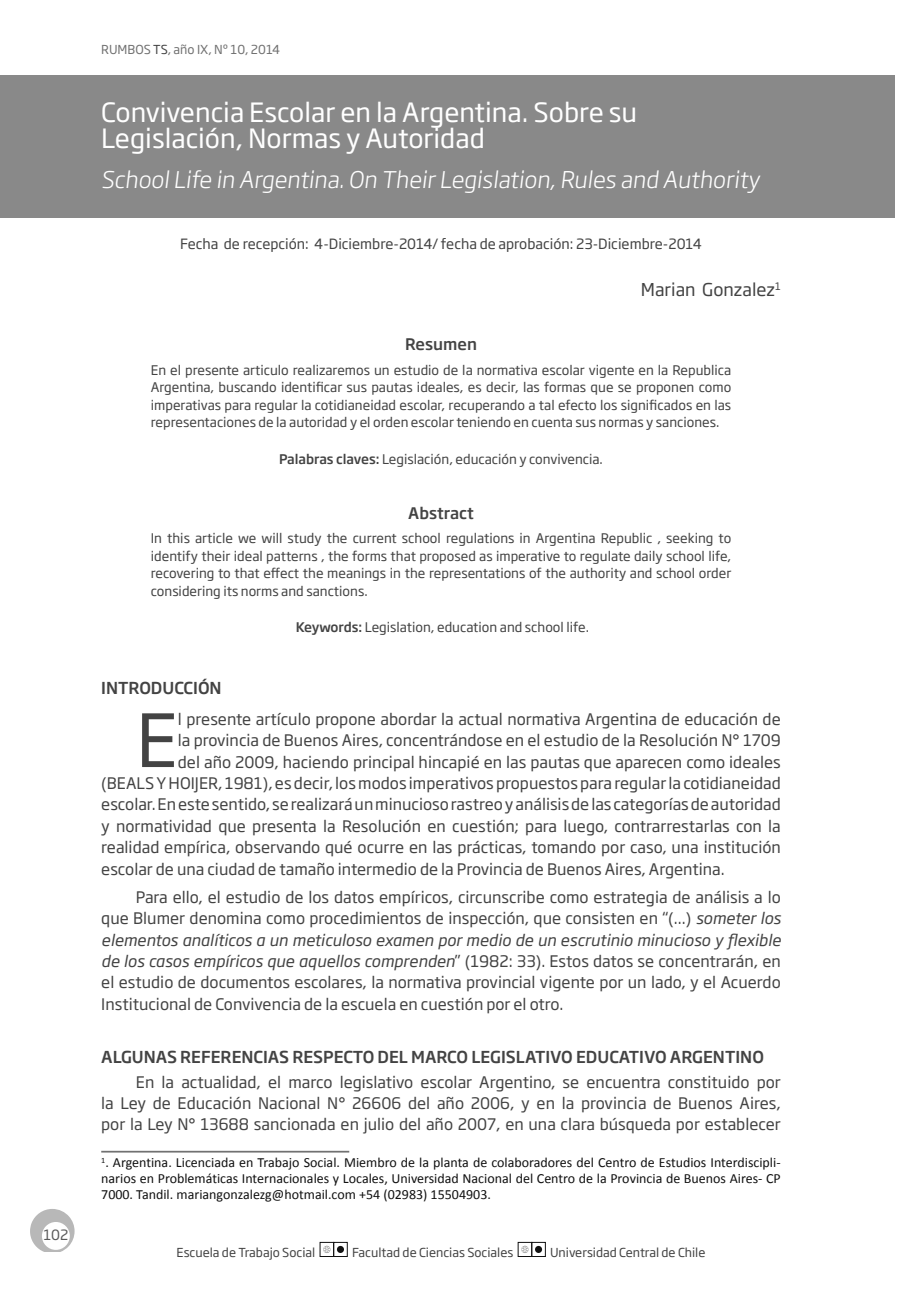
<style>
.page{position:relative;width:897px;height:1294px;background:#fff}
.page>*{position:absolute;margin:0;border:0;box-sizing:border-box;transform-origin:0 0}
.t1{font:72.27px "Soho Gothic Pro";color:#434343}
.t2{font:26.25px/26.2px "Soho Gothic Pro";color:#fff}
.t3{font:300 22.75px "Soho Gothic Pro";color:#fff}
.t4{font:17.5px "Soho Gothic Pro";color:#434343}
.t5{font:500 16.28px "Soho Gothic Pro";color:#434343}
.t6{font:15.75px/21.3px "Soho Gothic Pro";color:#434343;text-align:justify}
.t7{font:500 15.75px "Soho Gothic Pro";color:#434343}
.t8{font:14px/15.8px "Calibri";color:#111;text-align:justify}
.t9{font:14px "Soho Gothic Pro";color:#434343}
.t10{font:14px "Soho Gothic Pro";color:#5a5a5a}
.t11{font:13.12px/17.5px "Soho Gothic Pro";color:#434343;text-align:justify}
.t12{font:12.25px "Soho Gothic Pro";color:#434343}
.t13{font:12.25px "Soho Gothic Pro";color:#717171}
.s1{color:#434343}
.s2{font-weight:500}
.s3{font-style:italic}
</style>
<div class="page">
<div style="left:320px;top:1242px;width:14px;height:14px;border:1px solid #111"></div>
<svg style="left:323px;top:1246px;width:7px;height:7px"></svg>
<div style="left:337px;top:1246px;width:7px;height:7px;background:#111;border-radius:50%"></div>
<div style="left:518px;top:1242px;width:14px;height:14px;border:1px solid #111"></div>
<svg style="left:521px;top:1246px;width:8px;height:7px"></svg>
<div style="left:535px;top:1246px;width:7px;height:7px;background:#111;border-radius:50%"></div>
<svg style="left:30px;top:1209px;width:45px;height:43px"></svg>
<div style="left:0;top:75px;width:895px;height:143px;background:#898989"></div>
<hr style="left:101px;top:1151px;width:248px;height:1px;background:#717171">
<p class="t10" style="left:43px;top:1229px;width:27px">102</p>
<p class="t13" style="left:101px;top:45px;width:181px">RUMBOS <span class="s1">TS</span>, año IX, Nº 10, 2014</p>
<h2 class="t2" style="left:101px;top:101px;width:537px">Convivencia Escolar en la Argentina. Sobre su<br>Legislación, Normas y Autoridad</h2>
<h3 class="t3" style="left:101px;top:170px;width:660px">School Life in Argentina. On Their Legislation, Rules and Authority</h3>
<p class="t9" style="left:180px;top:238px;width:523px">Fecha de recepción: 4-Diciembre-2014/ fecha de aprobación: 23-Diciembre-2014</p>
<p class="t4" style="left:641px;top:283px;width:142px">Marian Gonzalez<sup>1</sup></p>
<p class="t7" style="left:405px;top:338px;width:73px">Resumen</p>
<p class="t11" style="left:151px;top:362px;width:582px">En el presente articulo realizaremos un estudio de la normativa escolar vigente en la Republica Argentina, buscando identificar sus pautas ideales, es decir, las formas que se proponen como imperativas para regular la cotidianeidad escolar, recuperando a tal efecto los significados en las representaciones de la autoridad y el orden escolar teniendo en cuenta sus normas y sanciones.</p>
<p class="t11" style="left:279px;top:452px;width:325px"><span class="s2">Palabras claves:</span> Legislación, educación y convivencia.</p>
<p class="t7" style="left:408px;top:506px;width:67px">Abstract</p>
<p class="t11" style="left:151px;top:530px;width:582px">In this article we will study the current school regulations in Argentina Republic , seeking to identify their ideal patterns , the forms that proposed as imperative to regulate daily school life, recovering to that effect the meanings in the representations of the authority and school order considering its norms and sanctions.</p>
<p class="t11" style="left:296px;top:620px;width:295px"><span class="s2">Keywords:</span> Legislation, education and school life.</p>
<p class="t5" style="left:101px;top:681px;width:122px">INTRODUCCIÓN</p>
<h1 class="t1" style="left:136px;top:711px;width:43px">E</h1>
<p class="t6" style="left:178px;top:710px;width:604px">l presente artículo propone abordar la actual normativa Argentina de educación de</p>
<p class="t6" style="left:178px;top:731px;width:604px">la provincia de Buenos Aires, concentrándose en el estudio de la Resolución N° 1709</p>
<p class="t6" style="left:178px;top:752px;width:604px">del año 2009, haciendo principal hincapié en las pautas que aparecen como ideales</p>
<p class="t6" style="left:101px;top:774px;width:681px">(BEALS Y HOIJER, 1981), es decir, los modos imperativos propuestos para regular la cotidianeidad</p>
<p class="t6" style="left:101px;top:795px;width:681px">escolar. En este sentido, se realizará un minucioso rastreo y análisis de las categorías de autoridad</p>
<p class="t6" style="left:101px;top:817px;width:681px">y normatividad que presenta la Resolución en cuestión; para luego, contrarrestarlas con la</p>
<p class="t6" style="left:101px;top:838px;width:681px">realidad empírica, observando qué ocurre en las prácticas, tomando por caso, una institución</p>
<p class="t6" style="left:101px;top:859px;width:625px">escolar de una ciudad de tamaño intermedio de la Provincia de Buenos Aires, Argentina.</p>
<p class="t6" style="left:101px;top:888px;width:681px;text-indent:35px">Para ello, el estudio de los datos empíricos, circunscribe como estrategia de análisis a lo que Blumer denomina como procedimientos de inspección, que consisten en “(...) <span class="s3">someter los elementos analíticos a un meticuloso examen por medio de un escrutinio minucioso y flexible de los casos empíricos que aquellos comprenden</span>” (1982: 33). Estos datos se concentrarán, en el estudio de documentos escolares, la normativa provincial vigente por un lado, y el Acuerdo Institucional de Convivencia de la escuela en cuestión por el otro.</p>
<p class="t5" style="left:101px;top:1050px;width:664px">ALGUNAS REFERENCIAS RESPECTO DEL MARCO LEGISLATIVO EDUCATIVO ARGENTINO</p>
<p class="t6" style="left:101px;top:1072px;width:681px;text-indent:35px">En la actualidad, el marco legislativo escolar Argentino, se encuentra constituido por la Ley de Educación Nacional N° 26606 del año 2006, y en la provincia de Buenos Aires, por la Ley N° 13688 sancionada en julio del año 2007, en una clara búsqueda por establecer</p>
<p class="t8" style="left:101px;top:1156px;width:681px"><sup>1</sup>. Argentina. Licenciada en Trabajo Social. Miembro de la planta de colaboradores del Centro de Estudios Interdiscipli&shy;narios en Problemáticas Internacionales y Locales, Universidad Nacional del Centro de la Provincia de Buenos Aires- CP 7000. Tandil. mariangonzalezg@hotmail.com +54 (02983) 15504903.</p>
<p class="t12" style="left:177px;top:1247px;width:140px">Escuela de Trabajo Social</p>
<p class="t12" style="left:352px;top:1247px;width:163px">Facultad de Ciencias Sociales</p>
<p class="t12" style="left:550px;top:1247px;width:157px">Universidad Central de Chile</p>
</div>
